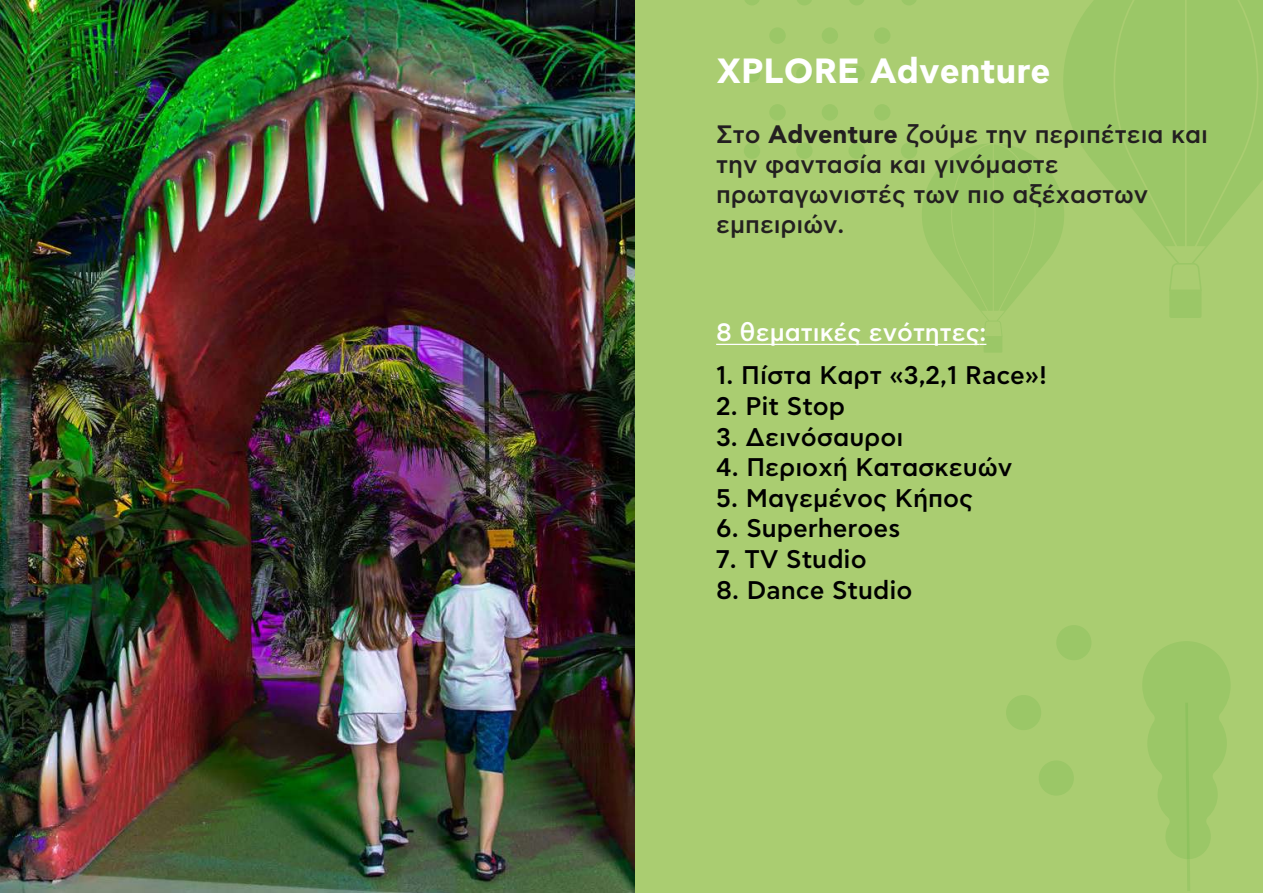
<style>
.page{position:relative;width:1263px;height:893px;background:#aacd71}
.page>*{position:absolute;margin:0;border:0;box-sizing:border-box;transform-origin:0 0}
.t1{font:700 34.95px "CF Asty Std";color:#fff}
.t2{font:500 25.5px "CF Asty Std";color:#000}
.t3{font:500 25.2px/30.2px "CF Asty Std";color:#231f20}
.t4{font:500 25.2px "CF Asty Std";color:#fff}
.s1{font-weight:700}
</style>
<div class="page">
<div style="left:1056px;top:625px;width:35px;height:35px;background:#9bc767;border-radius:50%"></div>
<div style="left:1006px;top:695px;width:35px;height:35px;background:#9bc767;border-radius:50%"></div>
<div style="left:1039px;top:760px;width:35px;height:36px;background:#9bc767;border-radius:50%"></div>
<svg style="left:745px;top:0;width:14px;height:5px"></svg>
<svg style="left:797px;top:0;width:15px;height:5px"></svg>
<svg style="left:849px;top:0;width:15px;height:5px"></svg>
<div style="left:744px;top:66px;width:16px;height:16px;background:#9bc767;border-radius:50%"></div>
<div style="left:796px;top:66px;width:16px;height:16px;background:#9bc767;border-radius:50%"></div>
<div style="left:848px;top:66px;width:17px;height:16px;background:#9bc767;border-radius:50%"></div>
<div style="left:744px;top:143px;width:16px;height:16px;background:#9bc767;border-radius:50%"></div>
<div style="left:796px;top:143px;width:16px;height:16px;background:#9bc767;border-radius:50%"></div>
<div style="left:848px;top:143px;width:17px;height:16px;background:#9bc767;border-radius:50%"></div>
<div style="left:769px;top:27px;width:17px;height:17px;background:#9bc767;border-radius:50%"></div>
<div style="left:822px;top:27px;width:16px;height:17px;background:#9bc767;border-radius:50%"></div>
<div style="left:874px;top:27px;width:16px;height:17px;background:#9bc767;border-radius:50%"></div>
<div style="left:769px;top:104px;width:17px;height:17px;background:#9bc767;border-radius:50%"></div>
<div style="left:822px;top:104px;width:16px;height:17px;background:#9bc767;border-radius:50%"></div>
<div style="left:874px;top:104px;width:16px;height:17px;background:#9bc767;border-radius:50%"></div>
<svg style="left:1142px;top:641px;width:88px;height:250px"></svg>
<img style="left:0;top:0;width:634px;height:893px">
<hr style="left:716px;top:344px;width:263px;height:1px;background:#fff">
<svg style="left:901px;top:0;width:362px;height:352px"></svg>
<h1 class="t1" style="left:716px;top:51px;width:336px">XPLORE Adventure</h1>
<p class="t3" style="left:716px;top:120px;width:493px">Στο <span class="s1">Adventure</span> ζούμε την περιπέτεια και την φαντασία και γινόμαστε πρωταγωνιστές των πιο αξέχαστων εμπειριών.</p>
<p class="t4" style="left:716px;top:318px;width:272px">8 θεματικές ενότητες:</p>
<p class="t2" style="left:716px;top:361px;width:333px">1. Πίστα Καρτ «3,2,1 Race»!</p>
<p class="t2" style="left:716px;top:392px;width:131px">2. Pit Stop</p>
<p class="t2" style="left:716px;top:422px;width:189px">3. Δεινόσαυροι</p>
<p class="t2" style="left:716px;top:453px;width:298px">4. Περιοχή Κατασκευών</p>
<p class="t2" style="left:716px;top:483px;width:259px">5. Μαγεμένος Κήπος</p>
<p class="t2" style="left:716px;top:514px;width:186px">6. Superheroes</p>
<p class="t2" style="left:716px;top:545px;width:152px">7. TV Studio</p>
<p class="t2" style="left:716px;top:575px;width:198px">8. Dance Studio</p>
</div>
